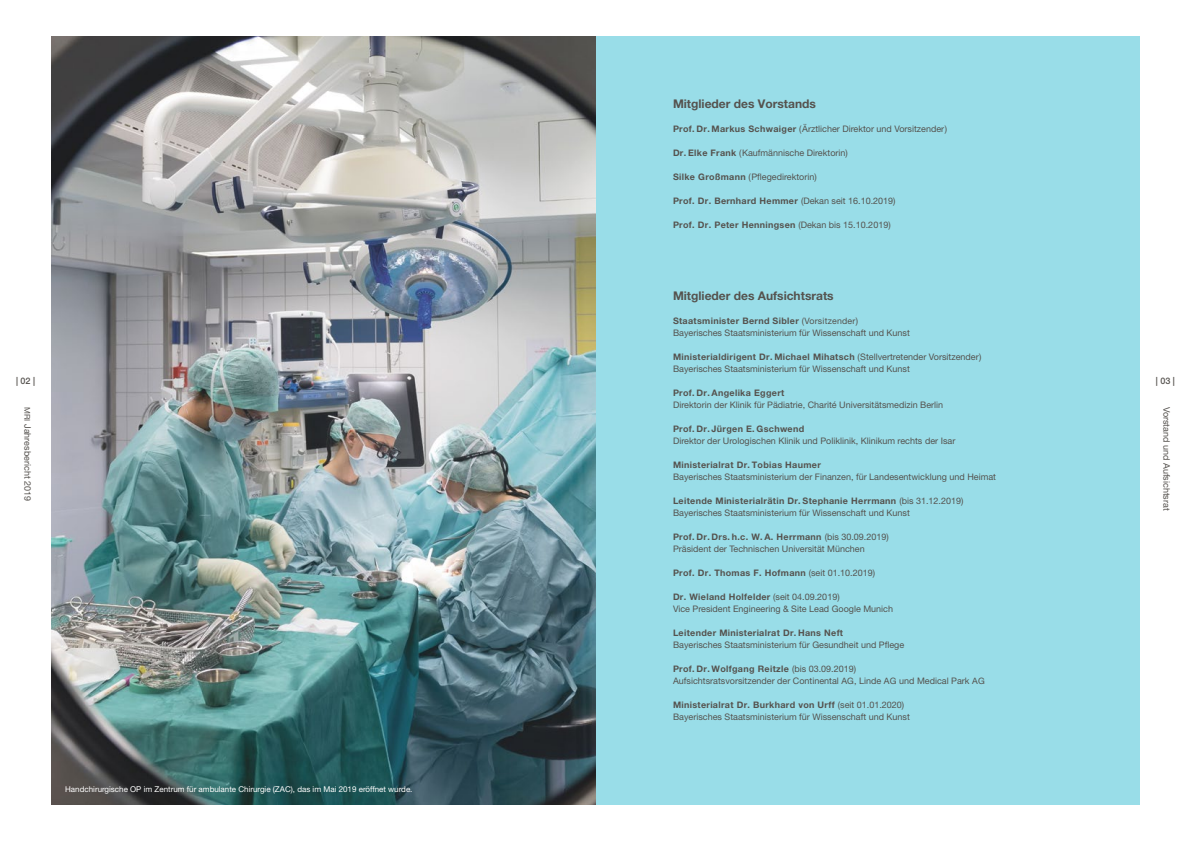
<style>
.page{position:relative;width:1191px;height:842px;background:#fff}
.page>*{position:absolute;margin:0;border:0;box-sizing:border-box;transform-origin:0 0}
.t1{font:700 12px "Helvetica Neue LT Pro";color:#55524e}
.t2{font:9px/12px "Helvetica Neue LT Pro";color:#55524e}
.t3{font:700 9px "Helvetica Neue LT Pro";letter-spacing:.035em;color:#55524e}
.t4{font:500 9px "Helvetica Neue LT Pro";color:#55524e}
.t5{font:8px "Helvetica Neue LT Pro";color:#fff}
.s1{font-size:7.8px}
.s2{font-weight:700}
.s3{font-weight:400}
.s4{font-size:8.8px}
</style>
<div class="page">
<div style="left:595px;top:36px;width:545px;height:768px;background:#99dde8"></div>
<img style="left:51px;top:36px;width:544px;height:768px">
<p class="t4" style="left:16px;top:375px;width:21px">| 02 |</p>
<p class="t2" style="left:34px;top:407px;width:96px;rotate:90deg"><span class="s1">MRI</span> Jahresbericht 2019</p>
<p class="t5" style="left:65px;top:784px;width:349px">Handchirurgische OP im Zentrum für ambulante Chirurgie (ZAC), das im Mai 2019 eröffnet wurde.</p>
<h1 class="t1" style="left:673px;top:96px;width:144px">Mitglieder des Vorstands</h1>
<p class="t2" style="left:673px;top:123px;width:276px"><span class="s2">Prof. Dr. Markus Schwaiger</span> (Ärztlicher Direktor und Vorsitzender)</p>
<p class="t2" style="left:673px;top:147px;width:176px"><span class="s2">Dr. Elke Frank</span> (Kaufmännische Direktorin)</p>
<p class="t2" style="left:673px;top:171px;width:145px"><span class="s2">Silke Großmann</span> (Pflegedirektorin)</p>
<p class="t3" style="left:673px;top:195px;width:224px">Prof. Dr. Bernhard Hemmer <span class="s3">(Dekan seit 16.10.2019)</span></p>
<p class="t3" style="left:673px;top:219px;width:219px">Prof. Dr. Peter Henningsen <span class="s3">(Dekan bis 15.10.2019)</span></p>
<h1 class="t1" style="left:673px;top:288px;width:162px">Mitglieder des Aufsichtsrats</h1>
<p class="t2" style="left:673px;top:315px;width:238px"><span class="s2">Staatsminister Bernd Sibler</span> <span class="s4">(Vorsitzender</span>)<br>Bayerisches Staatsministerium für Wissenschaft und Kunst</p>
<p class="t2" style="left:673px;top:351px;width:310px"><span class="s2">Ministerialdirigent Dr. Michael Mihatsch</span> (Stellvertretender Vorsitzender)<br>Bayerisches Staatsministerium für Wissenschaft und Kunst</p>
<p class="t3" style="left:673px;top:387px;width:113px">Prof. Dr. Angelika Eggert</p>
<p class="t2" style="left:673px;top:399px;width:272px">Direktorin der Klinik für Pädiatrie, Charité Universitätsmedizin Berlin</p>
<p class="t3" style="left:673px;top:423px;width:133px">Prof. Dr. Jürgen E. Gschwend</p>
<p class="t2" style="left:673px;top:435px;width:284px">Direktor der Urologischen Klinik und Poliklinik, Klinikum rechts der Isar</p>
<p class="t3" style="left:673px;top:459px;width:149px">Ministerialrat Dr. Tobias Haumer</p>
<p class="t2" style="left:673px;top:471px;width:324px">Bayerisches Staatsministerium der Finanzen, für Landesentwicklung und Heimat</p>
<p class="t2" style="left:673px;top:495px;width:292px"><span class="s2">Leitende Ministerialrätin Dr. Stephanie Herrmann</span> (bis 31.12.2019)<br>Bayerisches Staatsministerium für Wissenschaft und Kunst</p>
<p class="t2" style="left:673px;top:531px;width:217px"><span class="s2">Prof. Dr. Drs. h.c. W. A. Herrmann</span> (bis 30.09.2019)<br>Präsident der Technischen Universität München</p>
<p class="t3" style="left:673px;top:567px;width:204px">Prof. Dr. Thomas F. Hofmann <span class="s3">(seit 01.10.2019)</span></p>
<p class="t2" style="left:673px;top:591px;width:222px"><span class="s2">Dr. Wieland Holfelder</span> (seit 04.09.2019)<br>Vice President Engineering &amp; Site Lead Google Munich</p>
<p class="t3" style="left:673px;top:627px;width:172px">Leitender Ministerialrat Dr. Hans Neft</p>
<p class="t2" style="left:673px;top:639px;width:233px">Bayerisches Staatsministerium für Gesundheit und Pflege</p>
<p class="t2" style="left:673px;top:663px;width:313px"><span class="s2">Prof. Dr. Wolfgang Reitzle</span> (bis 03.09.2019)<br>Aufsichtsratsvorsitzender der Continental <span class="s4">AG</span>, Linde <span class="s4">AG</span> und Medical Park <span class="s4">AG</span></p>
<p class="t2" style="left:673px;top:699px;width:238px"><span class="s2">Ministerialrat Dr. Burkhard von Urff</span> (seit 01.01.2020)<br>Bayerisches Staatsministerium für Wissenschaft und Kunst</p>
<p class="t4" style="left:1156px;top:375px;width:21px">| 03 |</p>
<p class="t2" style="left:1173px;top:407px;width:105px;rotate:90deg">Vorstand und Aufsichtsrat</p>
</div>
